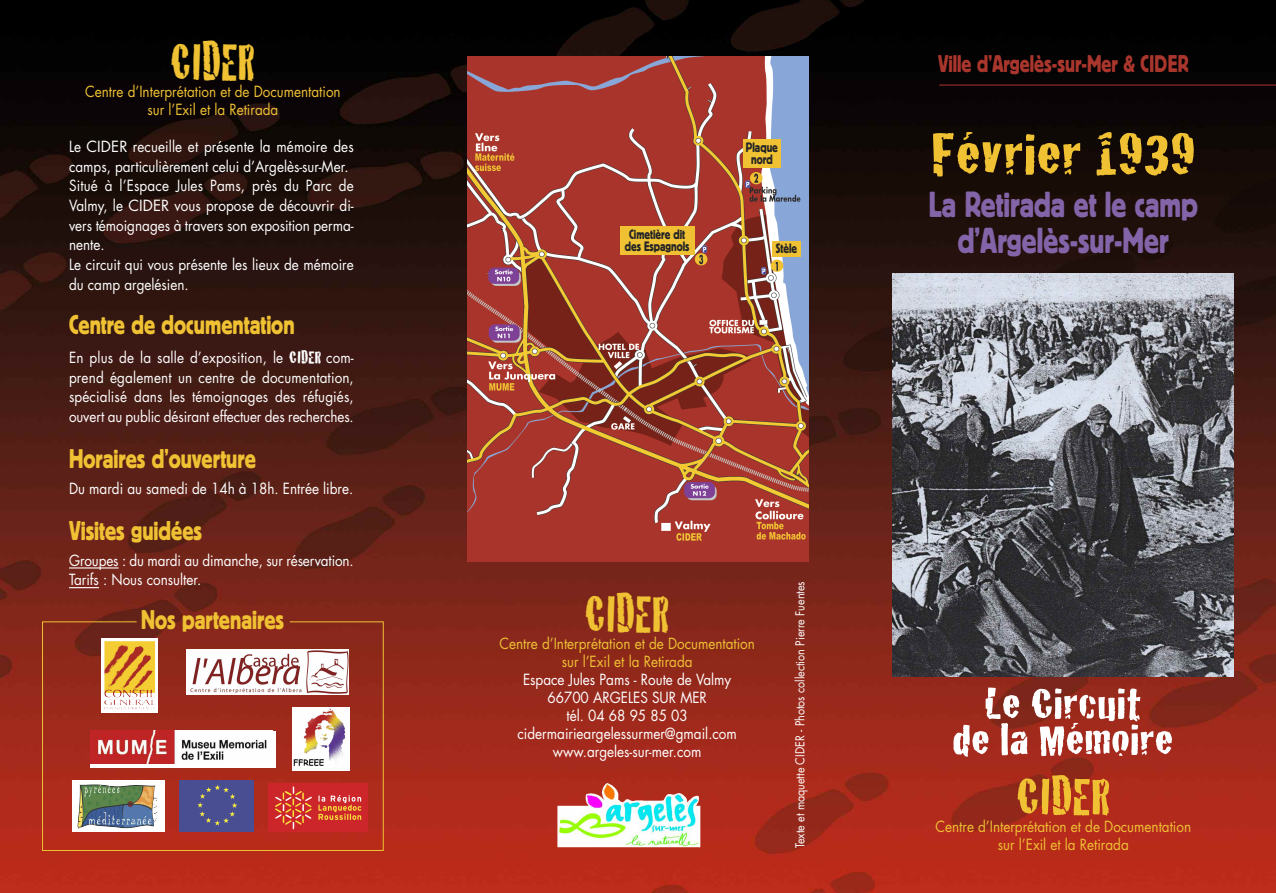
<style>
.page{position:relative;width:1276px;height:893px;background:#fff}
.page>*{position:absolute;margin:0;border:0;box-sizing:border-box;transform-origin:0 0}
.t1{font:60px "Cracked";color:#efc133;scale:1.2 1}
.t2{font:54px "Cracked";color:#efc133;scale:.9 1}
.t3{font:54px "Cracked";color:#efc133}
.t4{font:45px/36px "Cracked";color:#fff;text-align:center;scale:1.2 1}
.t5{font:36px/36px "Block BE";color:#8464a8;text-align:center;scale:.8 1}
.t6{font:27px "Block BE";color:#efc133;scale:.8 1}
.t7{font:24px "Block BE";color:#a9362c;scale:.8 1}
.t8{font:15px/19.6px "Futura";color:#fff;scale:.9 1}
.t9{font:15px/18px "Futura";color:#efc133;text-align:center;scale:.9 1}
.t10{font:13.5px/12px "Block BE";color:#272627;text-align:center;scale:.8 1}
.t11{font:12px "Futura";color:#fff;scale:.9 1}
.s1{font-family:"Cracked";font-size:18px}
</style>
<div class="page">
<img style="left:0;top:0;width:1276px;height:892px">
<img style="left:557px;top:783px;width:143px;height:64px">
<img style="left:468px;top:57px;width:340px;height:504px">
<img style="left:892px;top:273px;width:341px;height:403px">
<hr style="left:69px;top:567px;width:50px;height:1px;background:#fff">
<hr style="left:69px;top:587px;width:30px;height:1px;background:#fff">
<svg style="left:42px;top:621px;width:342px;height:230px"></svg>
<div style="left:620px;top:226px;width:74px;height:29px;background:#efc133"></div>
<div style="left:743px;top:139px;width:38px;height:29px;background:#efc133"></div>
<div style="left:772px;top:242px;width:29px;height:15px;background:#efc133"></div>
<hr style="left:939px;top:85px;width:337px;height:1px;background:#a9362c">
<h2 class="t2" style="left:171px;top:34px;width:95px">CIDER</h2>
<p class="t9" style="left:85px;top:84px;width:286px">Centre d’Interprétation et de Documentation sur l’Exil et la Retirada</p>
<p class="t8" style="left:69px;top:138px;width:318px">Le CIDER recueille et présente la mémoire des camps, particulièrement celui d’Argelès-sur-Mer.<br>Situé à l’Espace Jules Pams, près du Parc de Valmy, le CIDER vous propose de découvrir di&shy;vers témoignages à travers son exposition perma&shy;nente.<br>Le circuit qui vous présente les lieux de mémoire du camp argelésien.</p>
<h3 class="t6" style="left:69px;top:315px;width:283px">Centre de documentation</h3>
<p class="t8" style="left:69px;top:348px;width:318px;text-align:justify">En plus de la salle d’exposition, le <span class="s1">CIDER</span> com&shy;prend également un centre de documentation, spécialisé dans les témoignages des réfugiés, ouvert au public désirant effectuer des recherches.</p>
<h3 class="t6" style="left:69px;top:449px;width:235px">Horaires d’ouverture</h3>
<p class="t8" style="left:69px;top:480px;width:317px">Du mardi au samedi de 14h à 18h. Entrée libre.</p>
<h3 class="t6" style="left:69px;top:521px;width:168px">Visites guidées</h3>
<p class="t8" style="left:69px;top:552px;width:318px">Groupes : du mardi au dimanche, sur réservation.<br>Tarifs : Nous consulter.</p>
<h3 class="t6" style="left:141px;top:610px;width:180px">Nos partenaires</h3>
<p class="t10" style="left:625px;top:229px;width:82px">Cimetière dit des Espagnols</p>
<p class="t10" style="left:746px;top:141px;width:41px">Plaque nord</p>
<p class="t10" style="left:776px;top:243px;width:28px">Stèle</p>
<h3 class="t7" style="left:938px;top:56px;width:315px">Ville d’Argelès-sur-Mer &amp; CIDER</h3>
<h1 class="t1" style="left:931px;top:123px;width:222px">Février 1939</h1>
<h3 class="t5" style="left:928px;top:188px;width:338px">La Retirada et le camp d’Argelès-sur-Mer</h3>
<h2 class="t2" style="left:585px;top:586px;width:95px">CIDER</h2>
<p class="t9" style="left:499px;top:636px;width:286px">Centre d’Interprétation et de Documentation sur l’Exil et la Retirada</p>
<p class="t8" style="left:517px;top:672px;width:245px;line-height:18px;text-align:center">Espace Jules Pams - Route de Valmy<br>66700 ARGELES SUR MER<br>tél. 04 68 95 85 03 cidermairieargelessurmer@gmail.com www.argeles-sur-mer.com</p>
<p class="t11" style="left:794px;top:848px;width:298px;rotate:-90deg">Texte et maquette CIDER - Photos collection Pierre Fuentes</p>
<h3 class="t4" style="left:952px;top:685px;width:186px">Le Circuit<br>de la Mémoire</h3>
<h2 class="t3" style="left:1016px;top:768px;width:95px">CIDER</h2>
<p class="t9" style="left:935px;top:818px;width:286px">Centre d’Interprétation et de Documentation sur l’Exil et la Retirada</p>
</div>
